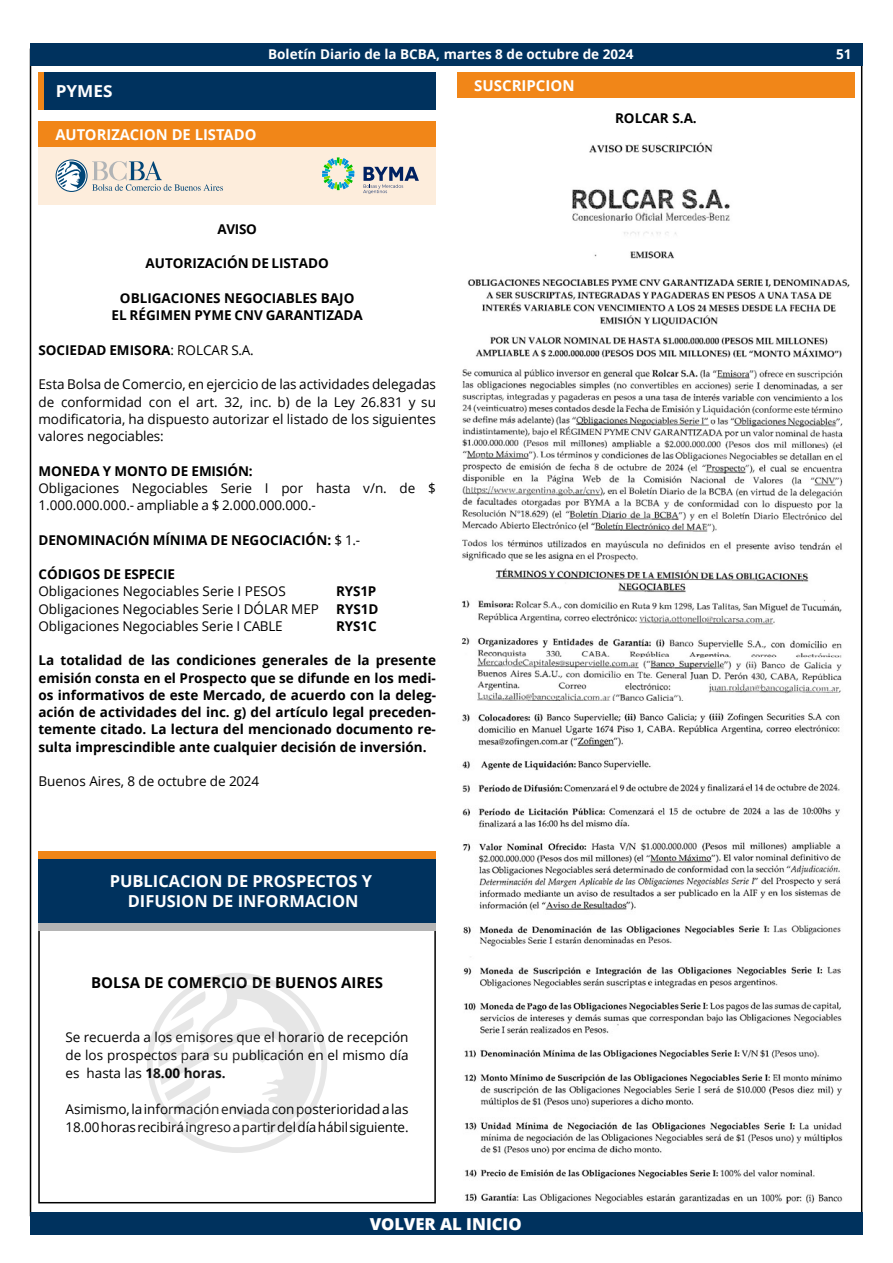
<style>
.page{position:relative;width:893px;height:1263px;background:#fff}
.page>*{position:absolute;margin:0;border:0;box-sizing:border-box;transform-origin:0 0}
.t1{font:700 16.5px/19.8px "Open Sans";color:#fff;text-align:center}
.t2{font:800 16.5px "Open Sans";color:#fff}
.t3{font:700 16.5px "Open Sans";color:#fff;scale:1.04 1}
.t4{font:700 15px "Open Sans";color:#fff}
.t5{font:700 15px "Open Sans";color:#000}
.t6{font:13.5px/17.2px "Open Sans";color:#000;text-align:justify}
.t7{font:700 13.5px/17.2px "Open Sans";color:#000;text-align:center}
.t8{font:700 13.5px "Open Sans";color:#fff}
.s1{font-weight:400}
.s2{font-weight:700}
</style>
<div class="page">
<div style="left:30px;top:1212px;width:832px;height:22px;background:#00325e"></div>
<div style="left:30px;top:43px;width:832px;height:23px;background:#00325e"></div>
<div style="left:45px;top:72px;width:391px;height:38px;background:#00325e"></div>
<div style="left:38px;top:147px;width:398px;height:58px;background:#fdeddc"></div>
<svg style="left:56px;top:159px;width:167px;height:33px"></svg>
<svg style="left:322px;top:157px;width:32px;height:33px"></svg>
<svg style="left:363px;top:167px;width:56px;height:27px"></svg>
<div style="left:38px;top:121px;width:398px;height:26px;background:#f18618"></div>
<div style="left:457px;top:72px;width:398px;height:26px;background:#f18618"></div>
<img style="left:461px;top:142px;width:389px;height:559px">
<img style="left:462px;top:713px;width:381px;height:490px">
<div style="left:38px;top:851px;width:398px;height:22px;background:#f18618"></div>
<div style="left:38px;top:909px;width:398px;height:22px;background:#b4b4b4"></div>
<div style="left:38px;top:859px;width:398px;height:63px;background:#00325e"></div>
<svg style="left:147px;top:973px;width:180px;height:180px"></svg>
<p class="t3" style="left:56px;top:80px;width:56px">PYMES</p>
<p class="t4" style="left:55px;top:124px;width:203px">AUTORIZACION DE LISTADO</p>
<p class="t8" style="left:268px;top:44px;width:367px">Boletín Diario de la BCBA, martes 8 de octubre de 2024</p>
<p class="t8" style="left:836px;top:45px;width:17px">51</p>
<p class="t4" style="left:474px;top:75px;width:102px">SUSCRIPCION</p>
<p class="t7" style="left:615px;top:109px;width:83px">ROLCAR S.A.</p>
<p class="t7" style="left:217px;top:220px;width:41px">AVISO</p>
<p class="t7" style="left:146px;top:255px;width:185px">AUTORIZACIÓN DE LISTADO</p>
<p class="t7" style="left:112px;top:289px;width:253px">OBLIGACIONES NEGOCIABLES BAJO<br>EL RÉGIMEN PYME CNV GARANTIZADA</p>
<p class="t7" style="left:38px;top:341px;width:217px">SOCIEDAD EMISORA<span class="s1">: ROLCAR S.A.</span></p>
<p class="t6" style="left:38px;top:375px;width:399px">Esta Bolsa de Comercio, en ejercicio de las actividades delegadas de conformidad con el art. 32, inc. b) de la Ley 26.831 y su modificatoria, ha dispuesto autorizar el listado de los siguientes valores negociables:</p>
<p class="t7" style="left:38px;top:462px;width:216px">MONEDA Y MONTO DE EMISIÓN:</p>
<p class="t6" style="left:38px;top:479px;width:399px">Obligaciones Negociables Serie I por hasta v/n. de $<br>1.000.000.000.- ampliable a $ 2.000.000.000.-</p>
<p class="t7" style="left:38px;top:531px;width:323px">DENOMINACIÓN MÍNIMA DE NEGOCIACIÓN: <span class="s1">$ 1.-</span></p>
<p class="t7" style="left:38px;top:565px;width:138px">CÓDIGOS DE ESPECIE</p>
<p class="t6" style="left:38px;top:582px;width:249px">Obligaciones Negociables Serie I PESOS</p>
<p class="t7" style="left:336px;top:582px;width:42px">RYS1P</p>
<p class="t6" style="left:38px;top:600px;width:282px">Obligaciones Negociables Serie I DÓLAR MEP</p>
<p class="t7" style="left:336px;top:600px;width:44px">RYS1D</p>
<p class="t6" style="left:38px;top:617px;width:246px">Obligaciones Negociables Serie I CABLE</p>
<p class="t7" style="left:336px;top:617px;width:42px">RYS1C</p>
<p class="t7" style="left:38px;top:651px;width:399px;text-align:justify">La totalidad de las condiciones generales de la presente emisión consta en el Prospecto que se difunde en los medi&shy;os informativos de este Mercado, de acuerdo con la deleg&shy;ación de actividades del inc. g) del artículo legal preceden&shy;temente citado. La lectura del mencionado documento re&shy;sulta imprescindible ante cualquier decisión de inversión.</p>
<p class="t6" style="left:38px;top:772px;width:222px">Buenos Aires, 8 de octubre de 2024</p>
<p class="t1" style="left:110px;top:871px;width:264px">PUBLICACION DE PROSPECTOS Y<br>DIFUSION DE INFORMACION</p>
<p class="t5" style="left:91px;top:971px;width:294px">BOLSA DE COMERCIO DE BUENOS AIRES</p>
<p class="t6" style="left:66px;top:1027px;width:345px;line-height:18px">Se recuerda a los emisores que el horario de recepción de los prospectos para su publicación en el mismo día es hasta las <span class="s2">18.00 horas.</span></p>
<p class="t6" style="left:66px;top:1099px;width:345px;line-height:18px">Asimismo, la información enviada con posterioridad a las<br>18.00 horas recibirá ingreso a partir del día hábil siguiente.</p>
<p class="t2" style="left:370px;top:1211px;width:153px">VOLVER AL INICIO</p>
</div>
